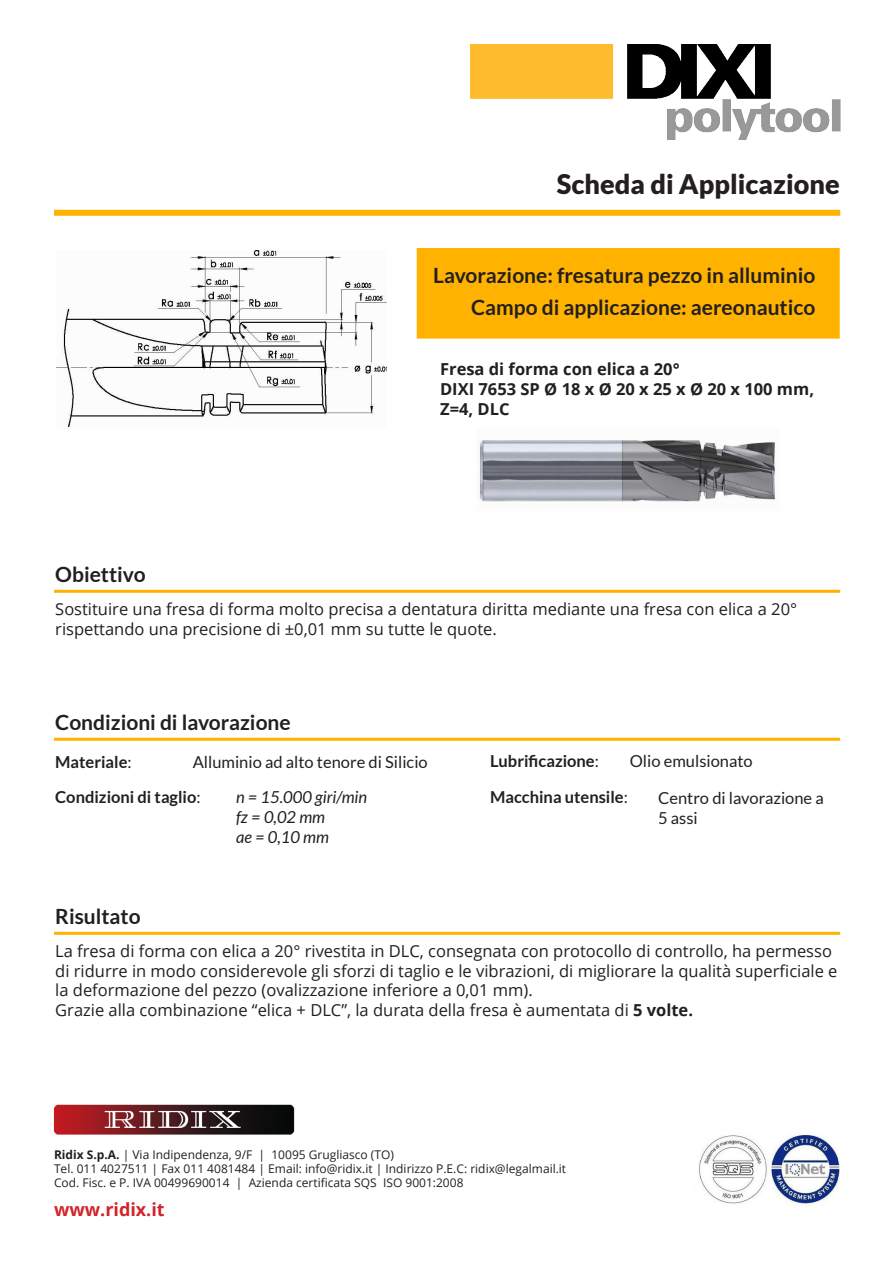
<style>
.page{position:relative;width:893px;height:1263px;background:#fff}
.page>*{position:absolute;margin:0;border:0;box-sizing:border-box;transform-origin:0 0}
.t1{font:900 27px "Lato";color:#231f20}
.t2{font:700 21px "Lato";color:#231f20}
.t3{font:700 18px "Open Sans";color:#d1232a}
.t4{font:16.5px/19.8px "Open Sans";color:#231f20}
.t5{font:16.5px/19.8px "Lato";color:#231f20}
.t6{font:700 16.5px/19.8px "Open Sans";color:#231f20}
.t7{font:700 16.5px "Lato";color:#231f20}
.t8{font:italic 16.5px "Lato";color:#231f20}
.t9{font:12px "Open Sans";color:#231f20}
.s1{font-weight:400}
.s2{font-weight:700}
</style>
<div class="page">
<div style="left:417px;top:248px;width:423px;height:91px;background:#ffb300;border:2px solid #ffb300"></div>
<img style="left:470px;top:44px;width:370px;height:96px">
<img style="left:699px;top:1135px;width:140px;height:71px">
<div style="left:54px;top:210px;width:786px;height:6px;background:#ffb300"></div>
<hr style="left:54px;top:738px;width:786px;height:3px;background:#ffb300">
<hr style="left:54px;top:932px;width:786px;height:3px;background:#ffb300">
<hr style="left:54px;top:590px;width:786px;height:3px;background:#ffb300">
<img style="left:53px;top:1104px;width:242px;height:31px">
<img style="left:57px;top:250px;width:329px;height:177px">
<img style="left:479px;top:440px;width:296px;height:62px">
<p class="t1" style="left:557px;top:168px;width:284px">Scheda di Applicazione</p>
<p class="t2" style="left:433px;top:264px;width:384px">Lavorazione: fresatura pezzo in alluminio</p>
<p class="t2" style="left:471px;top:296px;width:346px">Campo di applicazione: aereonautico</p>
<p class="t2" style="left:55px;top:562px;width:92px">Obiettivo</p>
<p class="t6" style="left:440px;top:359px;width:241px">Fresa di forma con elica a 20°</p>
<p class="t6" style="left:440px;top:378px;width:376px">DIXI 7653 SP Ø 18 x Ø 20 x 25 x Ø 20 x 100 mm,<br>Z=4, DLC</p>
<p class="t4" style="left:55px;top:598px;width:743px">Sostituire una fresa di forma molto precisa a dentatura diritta mediante una fresa con elica a 20° rispettando una precisione di ±0,01 mm su tutte le quote.</p>
<p class="t2" style="left:55px;top:710px;width:237px">Condizioni di lavorazione</p>
<p class="t7" style="left:55px;top:752px;width:78px">Materiale<span class="s1">:</span></p>
<p class="t5" style="left:193px;top:752px;width:237px">Alluminio ad alto tenore di Silicio</p>
<p class="t7" style="left:55px;top:787px;width:147px">Condizioni di taglio<span class="s1">:</span></p>
<p class="t2" style="left:55px;top:904px;width:87px">Risultato</p>
<p class="t8" style="left:236px;top:788px;width:133px">n = 15.000 giri/min</p>
<p class="t8" style="left:236px;top:808px;width:91px">fz = 0,02 mm</p>
<p class="t8" style="left:236px;top:828px;width:95px">ae = 0,10 mm</p>
<p class="t7" style="left:490px;top:752px;width:110px">Lubrificazione<span class="s1">:</span></p>
<p class="t5" style="left:630px;top:751px;width:124px">Olio emulsionato</p>
<p class="t7" style="left:490px;top:788px;width:139px">Macchina utensile<span class="s1">:</span></p>
<p class="t5" style="left:658px;top:788px;width:167px">Centro di lavorazione a<br>5 assi</p>
<p class="t4" style="left:55px;top:940px;width:778px">La fresa di forma con elica a 20° rivestita in DLC, consegnata con protocollo di controllo, ha permesso</p>
<p class="t4" style="left:55px;top:960px;width:784px">di ridurre in modo considerevole gli sforzi di taglio e le vibrazioni, di migliorare la qualità superficiale e la deformazione del pezzo (ovalizzazione inferiore a 0,01 mm).</p>
<p class="t4" style="left:55px;top:1000px;width:639px">Grazie alla combinazione “elica + DLC”, la durata della fresa è aumentata di <span class="s2">5 volte.</span></p>
<p class="t9" style="left:54px;top:1146px;width:342px"><span class="s2">Ridix S.p.A.</span> | Via Indipendenza, 9/F | 10095 Grugliasco (TO)</p>
<p class="t9" style="left:54px;top:1160px;width:514px">Tel. 011 4027511 | Fax 011 4081484 | Email: info@ridix.it | Indirizzo P.E.C: ridix@legalmail.it</p>
<p class="t9" style="left:54px;top:1175px;width:411px">Cod. Fisc. e P. IVA 00499690014 | Azienda certificata SQS ISO 9001:2008</p>
<p class="t3" style="left:54px;top:1197px;width:112px">www.ridix.it</p>
</div>
